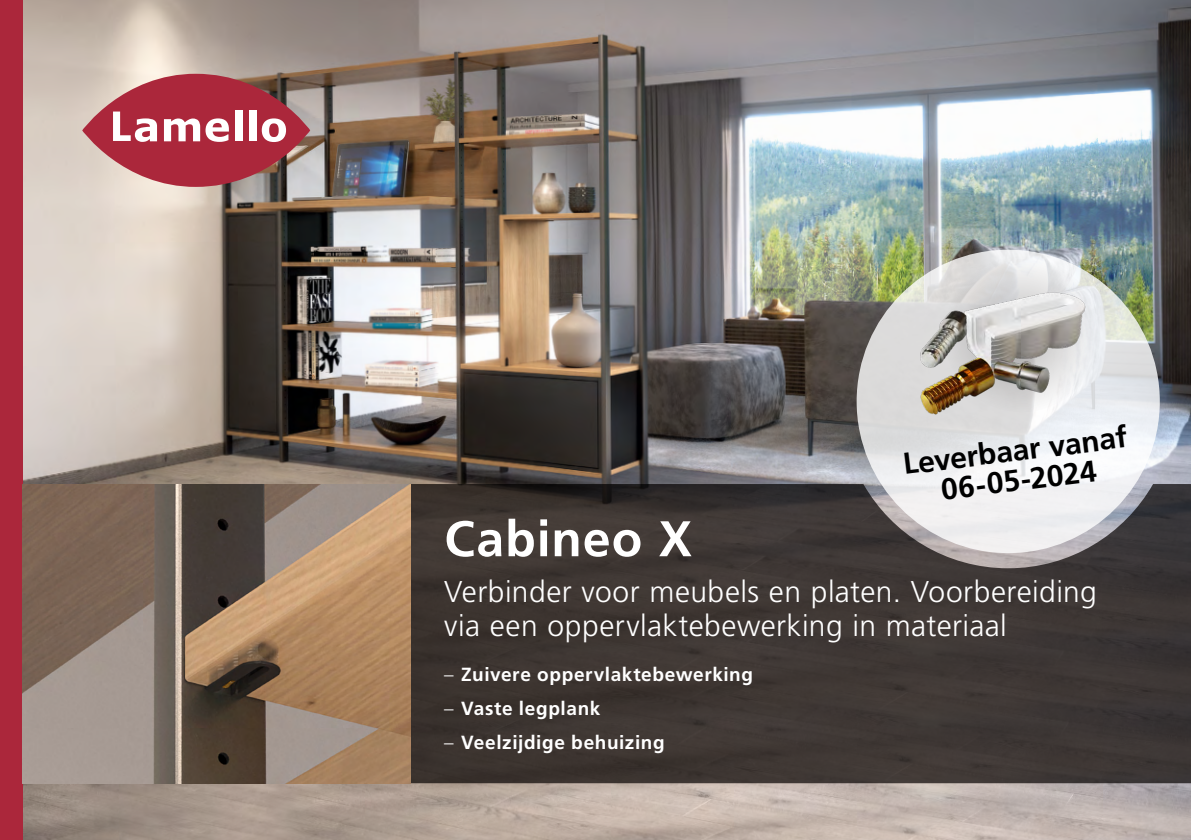
<style>
.page{position:relative;width:1191px;height:840px;background:#fff}
.page>*{position:absolute;margin:0;border:0;box-sizing:border-box;transform-origin:0 0}
.t1{font:700 50px "Frutiger LT Pro";letter-spacing:.02em;color:#fff}
.t2{font:300 30px/34px "Frutiger LT Pro";letter-spacing:.015em;color:#fff}
.t3{font:700 30px/30px "Frutiger LT Pro";color:#000;text-align:center}
.t4{font:700 19px "Frutiger LT Pro";letter-spacing:.03em;color:#fff}
.s1{font-weight:300}
</style>
<div class="page">
<img style="left:23px;top:0;width:1168px;height:839px">
<div style="left:0;top:0;width:23px;height:839px;background:#ab273b"></div>
<svg style="left:410px;top:483px;width:781px;height:299px;background:#3f3836"></svg>
<img style="left:23px;top:483px;width:387px;height:299px">
<svg style="left:856px;top:249px;width:303px;height:304px;fill:#efeff1"></svg>
<img style="left:898px;top:249px;width:211px;height:193px">
<svg style="left:82px;top:74px;width:228px;height:113px;background:#ad3b4a"></svg>
<svg style="left:164px;top:118px;width:65px;height:24px"></svg>
<div style="left:235px;top:110px;width:7px;height:31px;background:#fff"></div>
<div style="left:249px;top:110px;width:7px;height:31px;background:#fff"></div>
<svg style="left:262px;top:118px;width:24px;height:24px"></svg>
<svg style="left:113px;top:111px;width:44px;height:31px"></svg>
<h1 class="t1" style="left:444px;top:509px;width:249px">Cabineo X</h1>
<p class="t3" style="left:901px;top:449px;width:227px;rotate:-7deg">Leverbaar vanaf<br>06-05-2024</p>
<p class="t2" style="left:444px;top:574px;width:654px">Verbinder voor meubels en platen. Voorbereiding via een oppervlaktebewerking in materiaal</p>
<p class="t4" style="left:444px;top:663px;width:310px"><span class="s1">–</span> Zuivere oppervlaktebewerking</p>
<p class="t4" style="left:444px;top:697px;width:158px"><span class="s1">–</span> Vaste legplank</p>
<p class="t4" style="left:444px;top:731px;width:222px"><span class="s1">–</span> Veelzijdige behuizing</p>
</div>
